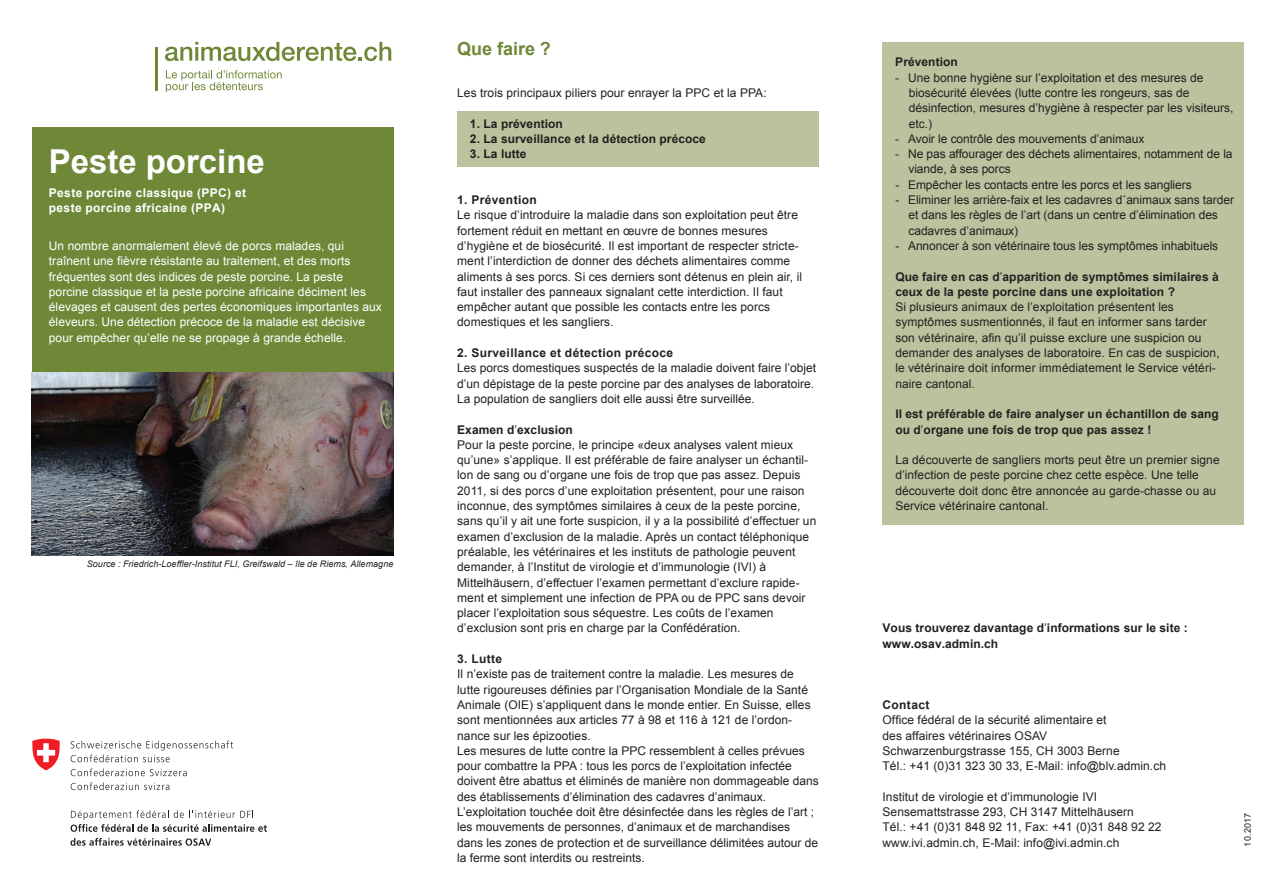
<style>
.page{position:relative;width:1276px;height:893px;background:#fff}
.page>*{position:absolute;margin:0;border:0;box-sizing:border-box;transform-origin:0 0}
.t1{font:700 33px "Arial";color:#fff}
.t2{font:700 18px "Arial";color:#6f8838}
.t3{font:12px/15.3px "Arial";letter-spacing:.005em;color:#231f20}
.t4{font:12px/15.3px "Arial";letter-spacing:.005em;color:#fff}
.t5{font:700 12px/15.3px "Arial";letter-spacing:.005em;color:#231f20}
.t6{font:700 12px/15.3px "Arial";letter-spacing:.03em;color:#fff}
.t7{font:700 12px "Arial";letter-spacing:.03em;color:#231f20}
.t8{font:italic 9px "Arial";letter-spacing:.005em;color:#231f20}
.t9{font:9px "Arial";letter-spacing:.03em;color:#231f20}
.s1{font-weight:700}
.s2{font-weight:400}
</style>
<div class="page">
<div style="left:457px;top:111px;width:362px;height:56px;background:#bdc29e"></div>
<div style="left:882px;top:43px;width:362px;height:482px;background:#bdc29e"></div>
<div style="left:32px;top:128px;width:361px;height:244px;background:#6f8838"></div>
<svg style="left:71px;top:741px;width:162px;height:21px"></svg>
<svg style="left:71px;top:768px;width:116px;height:8px"></svg>
<svg style="left:71px;top:782px;width:98px;height:8px"></svg>
<svg style="left:71px;top:810px;width:196px;height:22px"></svg>
<svg style="left:70px;top:838px;width:141px;height:8px"></svg>
<svg style="left:32px;top:739px;width:28px;height:31px"></svg>
<img style="left:32px;top:372px;width:361px;height:184px">
<svg style="left:165px;top:42px;width:226px;height:19px"></svg>
<svg style="left:166px;top:70px;width:116px;height:22px"></svg>
<hr style="left:155px;top:47px;width:3px;height:43px;background:#6f8838">
<h1 class="t1" style="left:49px;top:139px;width:217px">Peste porcine</h1>
<p class="t6" style="left:49px;top:185px;width:199px">Peste porcine classique (PPC) et peste porcine africaine (PPA)</p>
<p class="t4" style="left:49px;top:238px;width:334px">Un nombre anormalement élevé de porcs malades, qui traînent une fièvre résistante au traitement, et des morts fréquentes sont des indices de peste porcine. La peste porcine classique et la peste porcine africaine déciment les élevages et causent des pertes économiques importantes aux éleveurs. Une détection précoce de la maladie est décisive pour empêcher qu’elle ne se propage à grande échelle.</p>
<p class="t8" style="left:87px;top:558px;width:308px">Source : Friedrich-Loeffler-Institut FLI, Greifswald – île de Riems, Allemagne</p>
<h2 class="t2" style="left:457px;top:37px;width:95px">Que faire ?</h2>
<p class="t3" style="left:457px;top:85px;width:311px">Les trois principaux piliers pour enrayer la PPC et la PPA:</p>
<p class="t5" style="left:470px;top:116px;width:94px">1. La prévention</p>
<p class="t5" style="left:470px;top:131px;width:237px">2. La surveillance et la détection précoce</p>
<p class="t5" style="left:470px;top:147px;width:58px">3. La lutte</p>
<p class="t7" style="left:457px;top:192px;width:81px">1. Prévention</p>
<p class="t3" style="left:457px;top:208px;width:346px">Le risque d’introduire la maladie dans son exploitation peut être fortement réduit en mettant en œuvre de bonnes mesures d’hygiène et de biosécurité. Il est important de respecter stricte&shy;ment l’interdiction de donner des déchets alimentaires comme aliments à ses porcs. Si ces derniers sont détenus en plein air, il faut installer des panneaux signalant cette interdiction. Il faut empêcher autant que possible les contacts entre les porcs domestiques et les sangliers.</p>
<p class="t7" style="left:457px;top:345px;width:218px">2. Surveillance et détection précoce</p>
<p class="t3" style="left:457px;top:361px;width:360px">Les porcs domestiques suspectés de la maladie doivent faire l’objet d’un dépistage de la peste porcine par des analyses de laboratoire.<br>La population de sangliers doit elle aussi être surveillée.</p>
<p class="t3" style="left:457px;top:422px;width:361px"><span class="s1">Examen d</span>’<span class="s1">exclusion<br></span>Pour la peste porcine, le principe «deux analyses valent mieux qu’une» s’applique. Il est préférable de faire analyser un échantil&shy;lon de sang ou d’organe une fois de trop que pas assez. Depuis 2011, si des porcs d’une exploitation présentent, pour une raison inconnue, des symptômes similaires à ceux de la peste porcine, sans qu’il y ait une forte suspicion, il y a la possibilité d’effectuer un examen d’exclusion de la maladie. Après un contact téléphonique préalable, les vétérinaires et les instituts de pathologie peuvent demander, à l’Institut de virologie et d’immunologie (IVI) à Mittelhäusern, d’effectuer l’examen permettant d’exclure rapide&shy;ment et simplement une infection de PPA ou de PPC sans devoir placer l’exploitation sous séquestre. Les coûts de l’examen d’exclusion sont pris en charge par la Confédération.</p>
<p class="t5" style="left:457px;top:652px;width:47px">3. Lutte</p>
<p class="t3" style="left:457px;top:667px;width:363px">Il n’existe pas de traitement contre la maladie. Les mesures de lutte rigoureuses définies par l’Organisation Mondiale de la Santé Animale (OIE) s’appliquent dans le monde entier. En Suisse, elles sont mentionnées aux articles 77 à 98 et 116 à 121 de l’ordon&shy;nance sur les épizooties.<br>Les mesures de lutte contre la PPC ressemblent à celles prévues pour combattre la PPA : tous les porcs de l’exploitation infectée doivent être abattus et éliminés de manière non dommageable dans des établissements d’élimination des cadavres d’animaux.<br>L’exploitation touchée doit être désinfectée dans les règles de l’art ; les mouvements de personnes, d’animaux et de marchandises dans les zones de protection et de surveillance délimitées autour de la ferme sont interdits ou restreints.</p>
<p class="t5" style="left:895px;top:55px;width:64px">Prévention</p>
<p class="t3" style="left:908px;top:70px;width:326px;text-indent:-13px">- Une bonne hygiène sur l’exploitation et des mesures de biosécurité élevées (lutte contre les rongeurs, sas de désinfection, mesures d’hygiène à respecter par les visiteurs, etc.)</p>
<p class="t3" style="left:895px;top:131px;width:250px">- Avoir le contrôle des mouvements d’animaux</p>
<p class="t3" style="left:908px;top:146px;width:326px;text-indent:-13px">- Ne pas affourager des déchets alimentaires, notamment de la viande, à ses porcs</p>
<p class="t3" style="left:895px;top:177px;width:298px">- Empêcher les contacts entre les porcs et les sangliers</p>
<p class="t3" style="left:908px;top:192px;width:327px;text-indent:-13px">- Eliminer les arrière-faix et les cadavres d´animaux sans tarder et dans les règles de l’art (dans un centre d’élimination des cadavres d’animaux)</p>
<p class="t3" style="left:895px;top:238px;width:324px">- Annoncer à son vétérinaire tous les symptômes inhabituels</p>
<p class="t5" style="left:895px;top:269px;width:325px">Que faire en cas d<span class="s2">’</span>apparition de symptômes similaires à ceux de la peste porcine dans une exploitation ?</p>
<p class="t3" style="left:895px;top:299px;width:326px">Si plusieurs animaux de l’exploitation présentent les symptômes susmentionnés, il faut en informer sans tarder son vétérinaire, afin qu’il puisse exclure une suspicion ou demander des analyses de laboratoire. En cas de suspicion, le vétérinaire doit informer immédiatement le Service vétéri&shy;naire cantonal.</p>
<p class="t5" style="left:895px;top:407px;width:325px">Il est préférable de faire analyser un échantillon de sang ou d<span class="s2">’</span>organe une fois de trop que pas assez !</p>
<p class="t3" style="left:895px;top:452px;width:326px">La découverte de sangliers morts peut être un premier signe d’infection de peste porcine chez cette espèce. Une telle découverte doit donc être annoncée au garde-chasse ou au Service vétérinaire cantonal.</p>
<p class="t5" style="left:882px;top:621px;width:307px">Vous trouverez davantage d<span class="s2">’</span>informations sur le site : www.osav.admin.ch</p>
<p class="t7" style="left:882px;top:697px;width:48px">Contact</p>
<p class="t3" style="left:882px;top:712px;width:285px">Office fédéral de la sécurité alimentaire et<br>des affaires vétérinaires OSAV Schwarzenburgstrasse 155, CH 3003 Berne<br>Tél.: +41 (0)31 323 30 33, E-Mail: info@blv.admin.ch</p>
<p class="t3" style="left:882px;top:789px;width:280px">Institut de virologie et d’immunologie IVI Sensemattstrasse 293, CH 3147 Mittelhäusern<br>Tél.: +41 (0)31 848 92 11, Fax: +41 (0)31 848 92 22 www.ivi.admin.ch, E-Mail: info@ivi.admin.ch</p>
<p class="t9" style="left:1241px;top:847px;width:36px;rotate:-90deg">10.2017</p>
</div>
